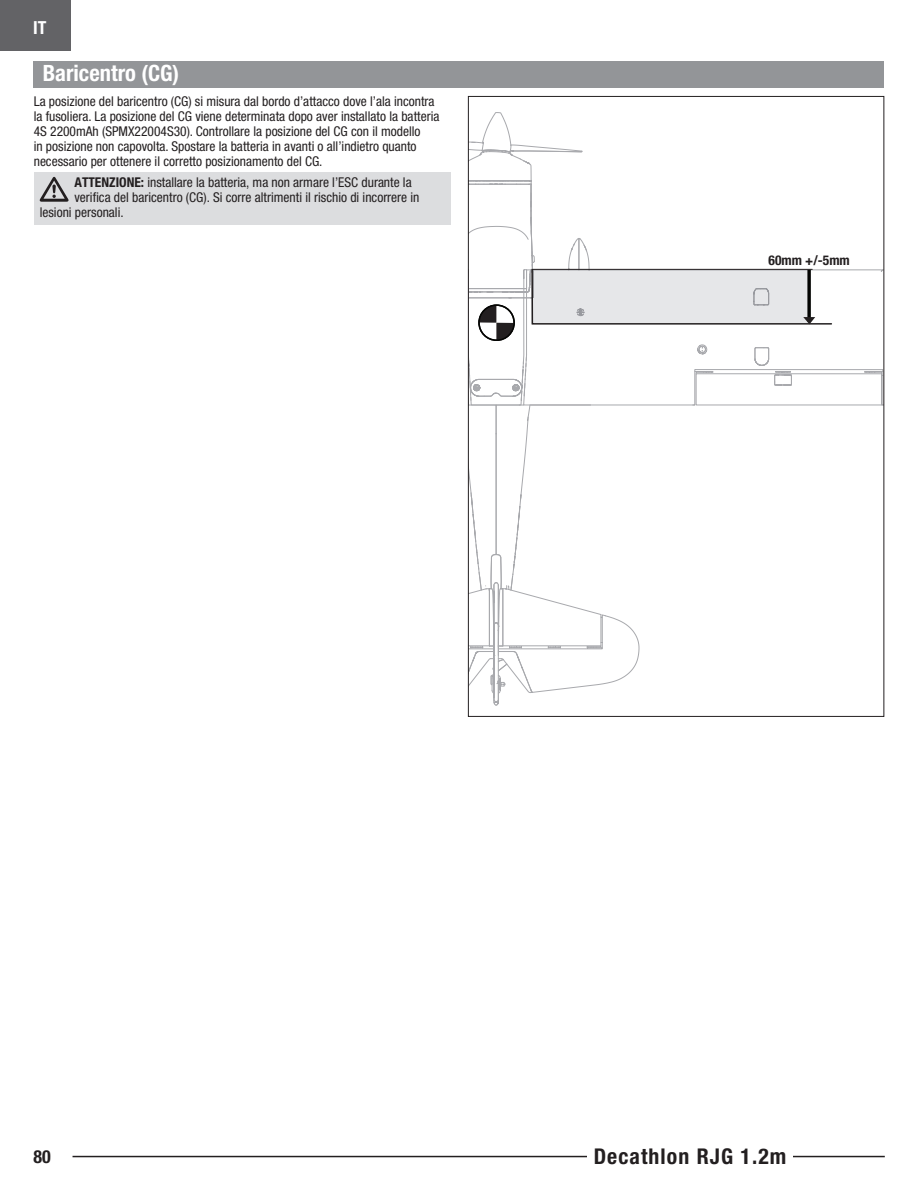
<style>
.page{position:relative;width:918px;height:1188px;background:#fff}
.page>*{position:absolute;margin:0;border:0;box-sizing:border-box;transform-origin:0 0}
.EFL_Main_Header{font:700 condensed 22.5px "Helvetica Neue LT Std";color:#fff}
.t1{font:700 condensed 21.75px "Helvetica Neue LT Std";letter-spacing:.05em;color:#231f20}
.t2{font:700 condensed 18px "Helvetica Neue LT Std";color:#fff}
.t3{font:700 condensed 18px "Helvetica Neue LT Std";color:#231f20}
.EFL_Body_Text{font:condensed 13.5px/15px "Helvetica Neue LT Std";color:#231f20}
.EFL_Cautions_and_Warnings{font:condensed 13.5px "Helvetica Neue LT Std";color:#231f20}
.EFL_Body_Text-2{font:700 condensed 13.5px "Helvetica Neue LT Std";color:#231f20}
.s1{font-weight:700}
</style>
<div class="page">
<div style="left:0;top:0;width:71px;height:51px;background:#636366"></div>
<hr style="left:73px;top:1156px;width:812px;height:1px;background:#231f20">
<div style="left:588px;top:1146px;width:205px;height:21px;background:#fff"></div>
<div style="left:34px;top:173px;width:417px;height:52px;background:#dcdddf"></div>
<svg style="left:40px;top:177px;width:29px;height:25px"></svg>
<div style="left:34px;top:61px;width:850px;height:27px;background:#939598"></div>
<svg style="left:437px;top:95px;width:447px;height:622px"></svg>
<div style="left:478px;top:304px;width:37px;height:37px;border:2px solid #040503;border-radius:50%"></div>
<h3 class="t2" style="left:33px;top:17px;width:15px">IT</h3>
<p class="EFL_Main_Header" style="left:43px;top:60px;width:138px">Baricentro (CG)</p>
<p class="EFL_Body_Text" style="left:34px;top:93px;width:407px">La posizione del baricentro (CG) si misura dal bordo d’attacco dove l’ala incontra la fusoliera. La posizione del CG viene determinata dopo aver installato la batteria 4S 2200mAh (SPMX22004S30). Controllare la posizione del CG con il modello<br>in posizione non capovolta. Spostare la batteria in avanti o all’indietro quanto necessario per ottenere il corretto posizionamento del CG.</p>
<p class="EFL_Cautions_and_Warnings" style="left:75px;top:174px;width:339px"><span class="s1">ATTENZIONE:</span> installare la batteria, ma non armare l’ESC durante la</p>
<p class="EFL_Cautions_and_Warnings" style="left:75px;top:189px;width:347px">verifica del baricentro (CG). Si corre altrimenti il rischio di incorrere in</p>
<p class="EFL_Cautions_and_Warnings" style="left:40px;top:204px;width:85px">lesioni personali.</p>
<p class="EFL_Body_Text-2" style="left:769px;top:252px;width:83px">60mm +/-5mm</p>
<h3 class="t3" style="left:33px;top:1146px;width:19px">80</h3>
<h2 class="t1" style="left:594px;top:1143px;width:194px">Decathlon RJG 1.2m</h2>
</div>
